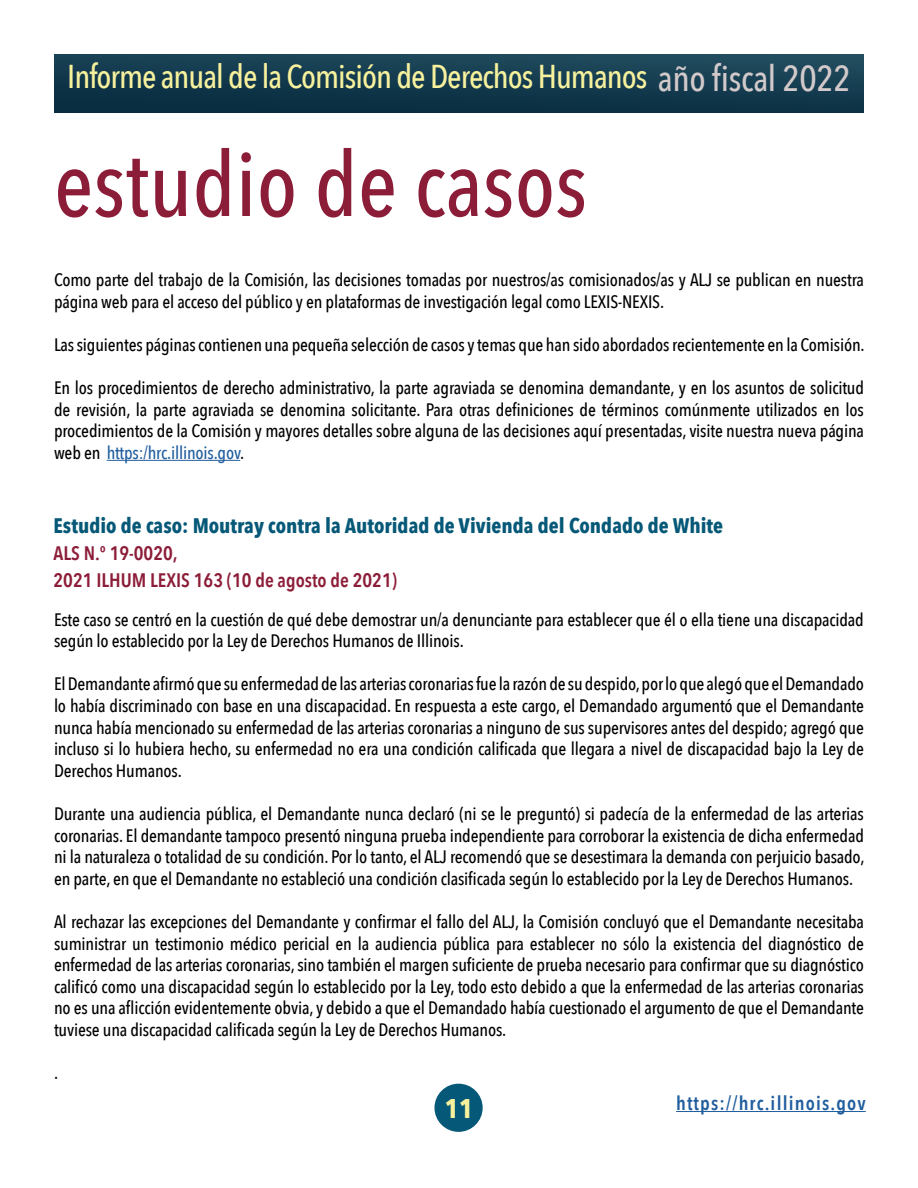
<style>
.page{position:relative;width:918px;height:1188px;background:#fff}
.page>*{position:absolute;margin:0;border:0;box-sizing:border-box;transform-origin:0 0}
.Heading{font:500 90px "Avenir Next Condensed";color:#8c1d38}
.t1{font:500 33px "Avenir Next Condensed";letter-spacing:-.03em;color:#f7f19d}
.t2{font:700 27px "Avenir Next Condensed";color:#f7f19d}
.Sub-Heading{font:700 21px "Avenir Next Condensed";color:#055877}
.t3{font:600 19.5px "Avenir Next Condensed";color:#8c1d38}
.t4{font:600 19.5px "Avenir Next Condensed";letter-spacing:.06em;color:#215e9e}
.t5{font:500 18px/21.6px "Avenir Next Condensed";letter-spacing:-.01em;color:#000;text-align:justify}
.s1{font-size:36px;color:#d2c9ca}
.s2{color:#215e9e}
</style>
<div class="page">
<hr style="left:107px;top:460px;width:133px;height:1px;background:#215e9e">
<div style="left:434px;top:1084px;width:49px;height:48px;background:#055877;border-radius:50%"></div>
<hr style="left:676px;top:1111px;width:190px;height:1px;background:#215e9e">
<img style="left:54px;top:54px;width:810px;height:58px">
<h2 class="t1" style="left:67px;top:56px;width:785px">Informe anual de la Comisión de Derechos Humanos <span class="s1">año fiscal 2022</span></h2>
<p class="Heading" style="left:54px;top:130px;width:535px">estudio de casos</p>
<p class="t5" style="left:54px;top:269px;width:811px">Como parte del trabajo de la Comisión, las decisiones tomadas por nuestros/as comisionados/as y ALJ se publican en nuestra página web para el acceso del público y en plataformas de investigación legal como LEXIS-NEXIS.</p>
<p class="t5" style="left:54px;top:334px;width:812px">Las siguientes páginas contienen una pequeña selección de casos y temas que han sido abordados recientemente en la Comisión.</p>
<p class="t5" style="left:54px;top:377px;width:812px">En los procedimientos de derecho administrativo, la parte agraviada se denomina demandante, y en los asuntos de solicitud de revisión, la parte agraviada se denomina solicitante. Para otras definiciones de términos comúnmente utilizados en los procedimientos de la Comisión y mayores detalles sobre alguna de las decisiones aquí presentadas, visite nuestra nueva página web en <span class="s2">https:/hrc.illinois.gov</span>.</p>
<p class="Sub-Heading" style="left:54px;top:513px;width:671px">Estudio de caso: Moutray contra la Autoridad de Vivienda del Condado de White</p>
<p class="t3" style="left:54px;top:536px;width:126px">ALS N.º 19-0020,</p>
<p class="t3" style="left:54px;top:563px;width:345px">2021 ILHUM LEXIS 163 (10 de agosto de 2021)</p>
<p class="t5" style="left:54px;top:608px;width:811px">Este caso se centró en la cuestión de qué debe demostrar un/a denunciante para establecer que él o ella tiene una discapacidad según lo establecido por la Ley de Derechos Humanos de Illinois.</p>
<p class="t5" style="left:54px;top:673px;width:812px">El Demandante afirmó que su enfermedad de las arterias coronarias fue la razón de su despido, por lo que alegó que el Demandado lo había discriminado con base en una discapacidad. En respuesta a este cargo, el Demandado argumentó que el Demandante nunca había mencionado su enfermedad de las arterias coronarias a ninguno de sus supervisores antes del despido; agregó que incluso si lo hubiera hecho, su enfermedad no era una condición calificada que llegara a nivel de discapacidad bajo la Ley de Derechos Humanos.</p>
<p class="t5" style="left:54px;top:803px;width:812px">Durante una audiencia pública, el Demandante nunca declaró (ni se le preguntó) si padecía de la enfermedad de las arterias coronarias. El demandante tampoco presentó ninguna prueba independiente para corroborar la existencia de dicha enfermedad ni la naturaleza o totalidad de su condición. Por lo tanto, el ALJ recomendó que se desestimara la demanda con perjuicio basado, en parte, en que el Demandante no estableció una condición clasificada según lo establecido por la Ley de Derechos Humanos.</p>
<p class="t5" style="left:54px;top:911px;width:812px">Al rechazar las excepciones del Demandante y confirmar el fallo del ALJ, la Comisión concluyó que el Demandante necesitaba suministrar un testimonio médico pericial en la audiencia pública para establecer no sólo la existencia del diagnóstico de enfermedad de las arterias coronarias, sino también el margen suficiente de prueba necesario para confirmar que su diagnóstico calificó como una discapacidad según lo establecido por la Ley, todo esto debido a que la enfermedad de las arterias coronarias no es una aflicción evidentemente obvia, y debido a que el Demandado había cuestionado el argumento de que el Demandante tuviese una discapacidad calificada según la Ley de Derechos Humanos.</p>
<p class="t5" style="left:54px;top:1062px;width:6px">.</p>
<h3 class="t2" style="left:445px;top:1092px;width:30px">11</h3>
<p class="t4" style="left:676px;top:1086px;width:191px">https://hrc.illinois.gov</p>
</div>
